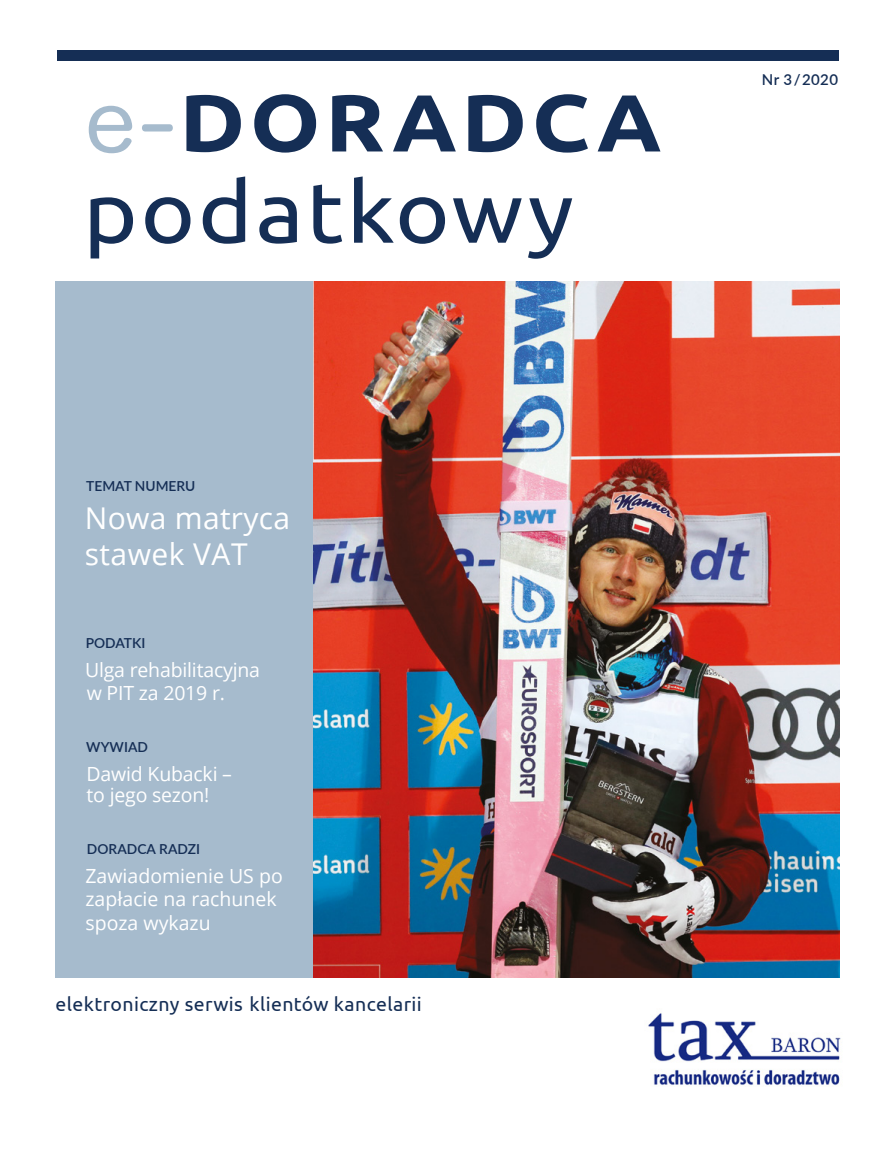
<style>
.page{position:relative;width:893px;height:1149px;background:#fff}
.page>*{position:absolute;margin:0;border:0;box-sizing:border-box;transform-origin:0 0}
.t1{font:85.35px "Ubuntu";letter-spacing:.03em;color:#152e55;scale:1.09 1}
.t2{font:700 80.7px "Ubuntu";letter-spacing:.05em;color:#152e55;scale:1.11 1}
.t3{font:30px/36px "Open Sans";letter-spacing:.01em;color:#fff}
.t4{font:19.5px/23.4px "Open Sans";letter-spacing:-.01em;color:#fff}
.t5{font:19.5px "Ubuntu";letter-spacing:.02em;color:#152e55}
.t6{font:600 15px "Lato";letter-spacing:.025em;color:#152e55}
.t7{font:600 13.8px "Lato";color:#152e55}
.s1{font-family:"Hira Maru Pro W4";font-weight:400;font-size:81.45px;color:#a6bbcd}
</style>
<div class="page">
<div style="left:57px;top:50px;width:781px;height:11px;background:#152e55"></div>
<img style="left:313px;top:281px;width:526px;height:696px">
<div style="left:56px;top:281px;width:257px;height:696px;background:#a6bbcd"></div>
<img style="left:648px;top:1013px;width:193px;height:74px">
<h2 class="t2" style="left:85px;top:74px;width:521px"><span class="s1">e-</span>DORADCA</h2>
<h1 class="t1" style="left:83px;top:160px;width:452px">podatkowy</h1>
<p class="t7" style="left:86px;top:475px;width:111px">TEMAT NUMERU</p>
<h3 class="t3" style="left:85px;top:499px;width:207px">Nowa matryca stawek VAT</h3>
<p class="t7" style="left:86px;top:632px;width:61px">PODATKI</p>
<p class="t4" style="left:85px;top:657px;width:177px">Ulga rehabilitacyjna w PIT za 2019 r.</p>
<p class="t7" style="left:86px;top:736px;width:63px">WYWIAD</p>
<p class="t4" style="left:87px;top:762px;width:147px;line-height:21px">Dawid Kubacki – to jego sezon!</p>
<p class="t7" style="left:87px;top:838px;width:115px">DORADCA RADZI</p>
<p class="t4" style="left:85px;top:863px;width:199px">Zawiadomienie US po zapłacie na rachunek spoza wykazu</p>
<p class="t5" style="left:56px;top:991px;width:368px">elektroniczny serwis klientów kancelarii</p>
<p class="t6" style="left:762px;top:69px;width:78px">Nr 3 / 2020</p>
</div>
